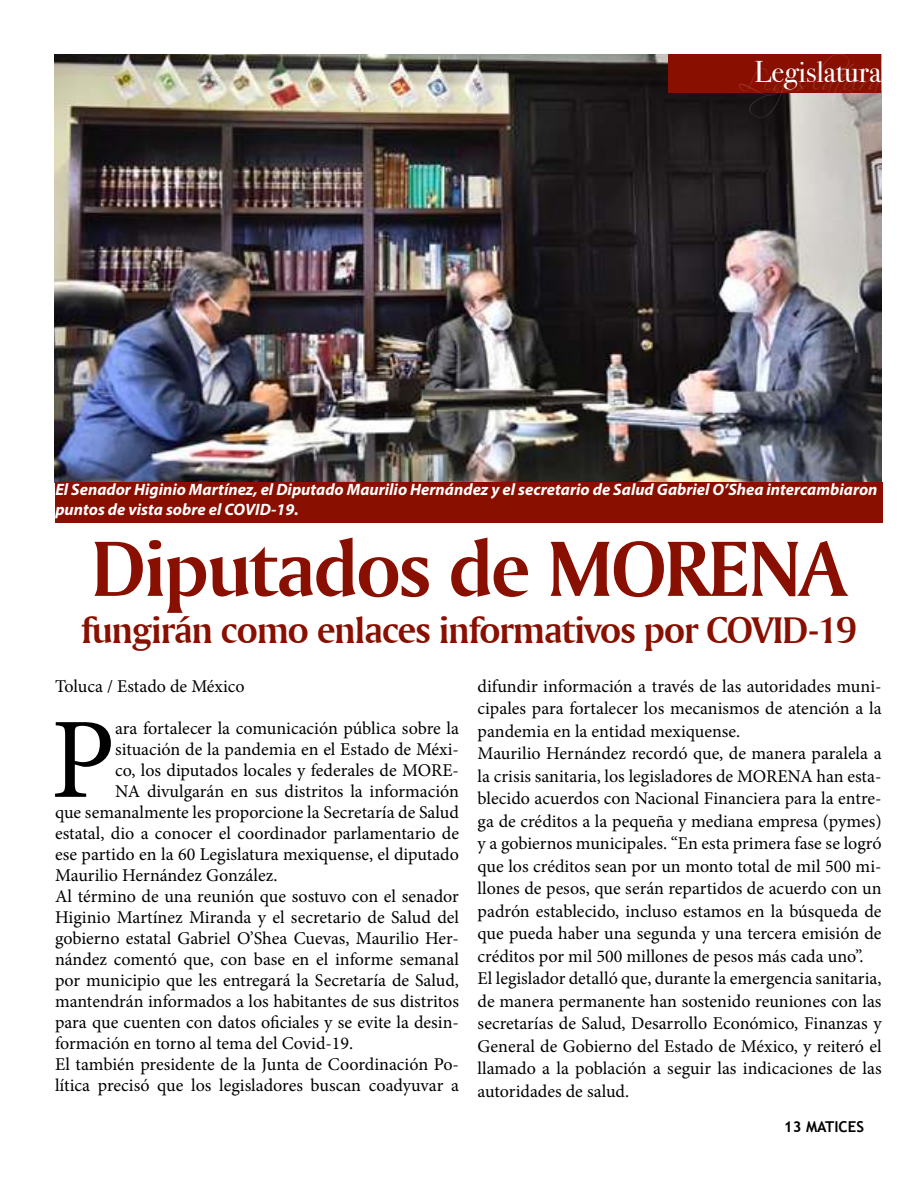
<style>
.page{position:relative;width:918px;height:1188px;background:#fff}
.page>*{position:absolute;margin:0;border:0;box-sizing:border-box;transform-origin:0 0}
.t1{font:114.9px "Minion Pro";color:#000}
.t2{font:82.5px "Amerigo BT Bold A";letter-spacing:-.025em;color:#890f01}
.t3{font:39px "Amerigo BT Bold A";letter-spacing:-.025em;color:#890f01}
.t4{font:30px "Scriptina";letter-spacing:-.045em;color:#fff}
.t5{font:30px "Bodoni Svty Two ITCTT";color:#fff}
.t6{font:18px/22.5px "Minion Pro";color:#000}
.t7{font:italic 700 16.5px/19.8px "Myriad Pro";color:#fff}
.t8{font:700 15px "Trebuchet MS";color:#000}
</style>
<div class="page">
<img style="left:54px;top:54px;width:827px;height:429px">
<div style="left:668px;top:54px;width:213px;height:38px;background:#890f01"></div>
<div style="left:55px;top:483px;width:827px;height:40px;background:#890f01"></div>
<h3 class="t4" style="left:739px;top:62px;width:144px">Legi slatu ra</h3>
<h3 class="t5" style="left:755px;top:60px;width:128px">Legislatura</h3>
<p class="t7" style="left:55px;top:481px;width:824px">El Senador Higinio Martínez, el Diputado Maurilio Hernández y el secretario de Salud Gabriel O’Shea intercambiaron puntos de vista sobre el COVID-19.</p>
<h2 class="t2" style="left:91px;top:537px;width:757px">Diputados de MORENA</h2>
<h3 class="t3" style="left:81px;top:615px;width:777px">fungirán como enlaces informativos por COVID-19</h3>
<p class="t6" style="left:55px;top:676px;width:191px">Toluca / Estado de México</p>
<h1 class="t1" style="left:50px;top:704px;width:66px">P</h1>
<p class="t6" style="left:115px;top:718px;width:345px">ara fortalecer la comunicación pública sobre la</p>
<p class="t6" style="left:478px;top:676px;width:405px">difundir información a través de las autoridades muni&shy;cipales para fortalecer los mecanismos de atención a la pandemia en la entidad mexiquense.<br>Maurilio Hernández recordó que, de manera paralela a la crisis sanitaria, los legisladores de MORENA han esta&shy;blecido acuerdos con Nacional Financiera para la entre&shy;ga de créditos a la pequeña y mediana empresa (pymes) y a gobiernos municipales. “En esta primera fase se logró que los créditos sean por un monto total de mil 500 mi&shy;llones de pesos, que serán repartidos de acuerdo con un padrón establecido, incluso estamos en la búsqueda de que pueda haber una segunda y una tercera emisión de créditos por mil 500 millones de pesos más cada uno”.<br>El legislador detalló que, durante la emergencia sanitaria, de manera permanente han sostenido reuniones con las secretarías de Salud, Desarrollo Económico, Finanzas y General de Gobierno del Estado de México, y reiteró el llamado a la población a seguir las indicaciones de las autoridades de salud.</p>
<p class="t8" style="left:784px;top:1118px;width:82px">13 MATICES</p>
<p class="t6" style="left:115px;top:739px;width:345px">situación de la pandemia en el Estado de Méxi-</p>
<p class="t6" style="left:115px;top:760px;width:345px">co, los diputados locales y federales de MORE-</p>
<p class="t6" style="left:115px;top:781px;width:345px">NA divulgarán en sus distritos la información</p>
<p class="t6" style="left:55px;top:802px;width:405px">que semanalmente les proporcione la Secretaría de Salud</p>
<p class="t6" style="left:55px;top:823px;width:405px">estatal, dio a conocer el coordinador parlamentario de</p>
<p class="t6" style="left:55px;top:844px;width:405px">ese partido en la 60 Legislatura mexiquense, el diputado</p>
<p class="t6" style="left:55px;top:865px;width:224px">Maurilio Hernández González.</p>
<p class="t6" style="left:55px;top:886px;width:405px">Al término de una reunión que sostuvo con el senador</p>
<p class="t6" style="left:55px;top:907px;width:405px">Higinio Martínez Miranda y el secretario de Salud del</p>
<p class="t6" style="left:55px;top:928px;width:405px">gobierno estatal Gabriel O’Shea Cuevas, Maurilio Her-</p>
<p class="t6" style="left:55px;top:949px;width:405px">nández comentó que, con base en el informe semanal</p>
<p class="t6" style="left:55px;top:970px;width:405px">por municipio que les entregará la Secretaría de Salud,</p>
<p class="t6" style="left:55px;top:991px;width:405px">mantendrán informados a los habitantes de sus distritos</p>
<p class="t6" style="left:55px;top:1012px;width:405px">para que cuenten con datos oficiales y se evite la desin-</p>
<p class="t6" style="left:55px;top:1033px;width:300px">formación en torno al tema del Covid-19.</p>
<p class="t6" style="left:55px;top:1054px;width:405px">El también presidente de la Junta de Coordinación Po-</p>
<p class="t6" style="left:55px;top:1075px;width:405px">lítica precisó que los legisladores buscan coadyuvar a</p>
</div>
